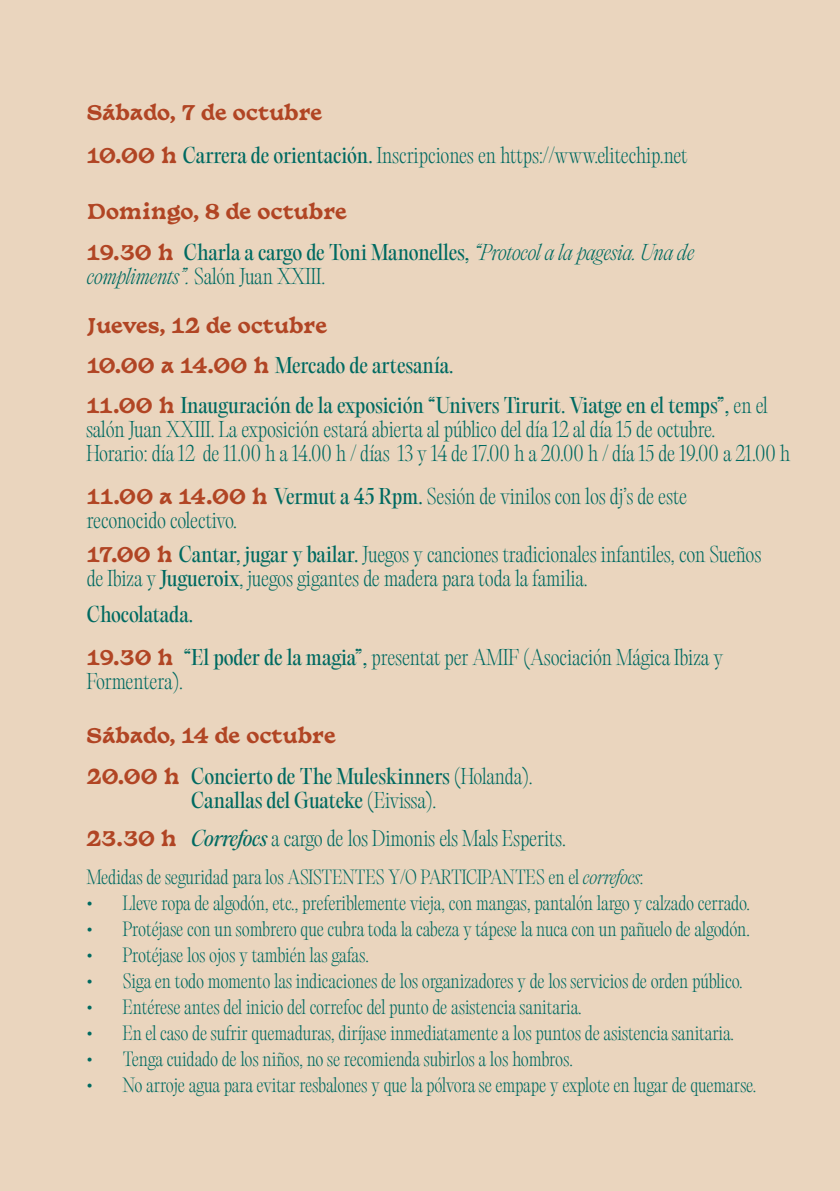
<style>
.page{position:relative;width:840px;height:1191px;background:#fff}
.page>*{position:absolute;margin:0;border:0;box-sizing:border-box;transform-origin:0 0}
.t1{font:200 20px/24px "PP Editorial Old";letter-spacing:-.01em;color:#006a61}
.t2{font:20px/24px "PP Editorial Old";letter-spacing:-.005em;color:#006a61;text-align:center}
.t3{font:italic 200 20px/24px "PP Editorial Old";color:#006a61}
.t4{font:700 20px "Basteleur";color:#b14524}
.t5{font:200 18px "PP Editorial Old";letter-spacing:-.01em;color:#006a61}
.s1{font-family:"Basteleur";font-weight:700;color:#b14524}
.s2{font-weight:400}
.s3{font-family:"Basteleur";font-weight:700;font-style:normal;color:#b14524}
.s4{font-weight:400;font-style:normal}
.s5{font-style:normal}
.s6{font-weight:200}
.s7{font-weight:400;font-style:italic}
.s8{font-style:italic}
</style>
<div class="page">
<div style="left:0;top:0;width:839px;height:1191px;background:#ead5be"></div>
<p class="t4" style="left:87px;top:96px;width:237px">Sábado, 7 de octubre</p>
<p class="t1" style="left:87px;top:143px;width:601px"><span class="s1">10.00 h</span> <span class="s2">Carrera de orientación.</span> Inscripciones en https://www.elitechip.net</p>
<p class="t4" style="left:87px;top:195px;width:261px">Domingo, 8 de octubre</p>
<p class="t3" style="left:87px;top:240px;width:608px"><span class="s3">19.30 h</span> <span class="s4">Charla a cargo de Toni Manonelles,</span> “Protocol a la pagesia. Una de compliments”. <span class="s5">Salón Juan XXIII.</span></p>
<p class="t4" style="left:87px;top:308px;width:242px">Jueves, 12 de octubre</p>
<p class="t2" style="left:87px;top:353px;width:368px"><span class="s1">10.00 a 14.00 h</span> Mercado de artesanía.</p>
<p class="t1" style="left:86px;top:393px;width:704px"><span class="s1">11.00 h</span> <span class="s2">Inauguración de la exposición “Univers Tirurit. Viatge en el temps”,</span> en el salón Juan XXIII. La exposición estará abierta al público del día 12 al día 15 de octubre.<br>Horario: día 12 de 11.00 h a 14.00 h / días 13 y 14 de 17.00 h a 20.00 h / día 15 de 19.00 a 21.00 h</p>
<p class="t1" style="left:87px;top:483px;width:601px"><span class="s1">11.00 a 14.00 h</span> <span class="s2">Vermut a 45 Rpm.</span> Sesión de vinilos con los dj’s de este reconocido colectivo.</p>
<p class="t1" style="left:87px;top:542px;width:676px"><span class="s1">17.00 h</span> <span class="s2">Cantar, jugar y bailar.</span> Juegos y canciones tradicionales infantiles, con Sueños de Ibiza y <span class="s2">Jugueroix</span>, juegos gigantes de madera para toda la familia.</p>
<p class="t1" style="left:87px;top:593px;width:637px;line-height:42px"><span class="s2">Chocolatada.<br></span><span class="s1">19.30 h</span> <span class="s2">“El poder de la magia”,</span> presentat per AMIF (Asociación Mágica Ibiza y</p>
<p class="t1" style="left:87px;top:668px;width:98px">Formentera).</p>
<p class="t4" style="left:86px;top:719px;width:251px">Sábado, 14 de octubre</p>
<p class="t2" style="left:87px;top:763px;width:447px"><span class="s1">20.00 h</span> Concierto de The Muleskinners <span class="s6">(Holanda).<br></span>Canallas del Guateke <span class="s6">(Eivissa).</span></p>
<p class="t1" style="left:87px;top:826px;width:480px"><span class="s1">23.30 h</span> <span class="s7">Correfocs</span> a cargo de los Dimonis els Mals Esperits.</p>
<p class="t5" style="left:87px;top:864px;width:558px">Medidas de seguridad para los ASISTENTES Y/O PARTICIPANTES en el <span class="s8">correfocs</span>:</p>
<p class="t5" style="left:87px;top:890px;width:664px">• Lleve ropa de algodón, etc., preferiblemente vieja, con mangas, pantalón largo y calzado cerrado.</p>
<p class="t5" style="left:87px;top:916px;width:664px">• Protéjase con un sombrero que cubra toda la cabeza y tápese la nuca con un pañuelo de algodón.</p>
<p class="t5" style="left:87px;top:942px;width:283px">• Protéjase los ojos y también las gafas.</p>
<p class="t5" style="left:87px;top:968px;width:657px">• Siga en todo momento las indicaciones de los organizadores y de los servicios de orden público.</p>
<p class="t5" style="left:87px;top:994px;width:496px">• Entérese antes del inicio del correfoc del punto de asistencia sanitaria.</p>
<p class="t5" style="left:87px;top:1020px;width:648px">• En el caso de sufrir quemaduras, diríjase inmediatamente a los puntos de asistencia sanitaria.</p>
<p class="t5" style="left:87px;top:1046px;width:487px">• Tenga cuidado de los niños, no se recomienda subirlos a los hombros.</p>
<p class="t5" style="left:87px;top:1072px;width:670px">• No arroje agua para evitar resbalones y que la pólvora se empape y explote en lugar de quemarse.</p>
</div>
